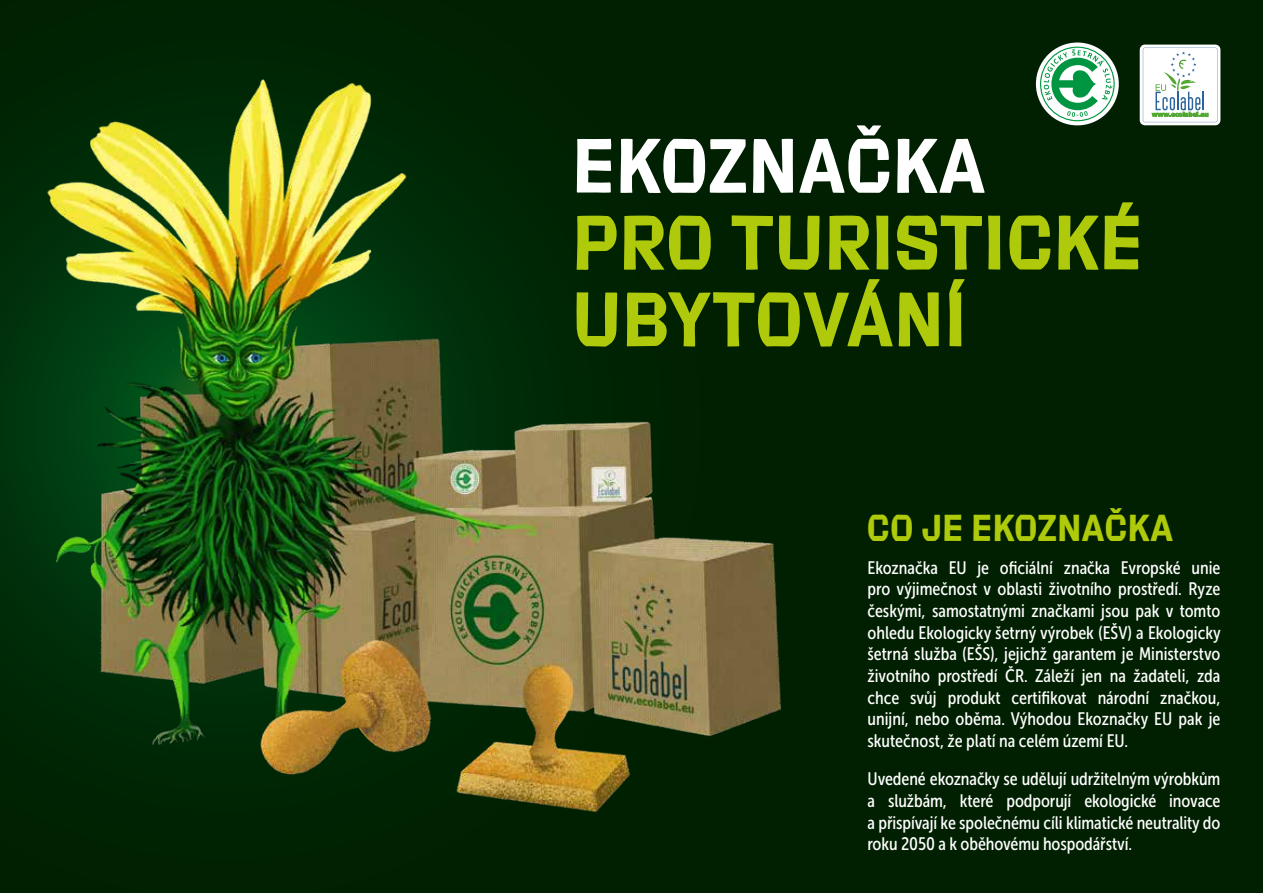
<style>
.page{position:relative;width:1263px;height:893px;background:#002001}
.page>*{position:absolute;margin:0;border:0;box-sizing:border-box;transform-origin:0 0}
.t1{font:76.8px/76.8px "Export";color:#afca0b}
.t2{font:76.8px "Export";color:#fff}
.t3{font:37.5px "Export";color:#afca0b}
.t4{font:18px/21.6px "Museo Sans Cond 500";letter-spacing:-.005em;color:#fff;text-align:justify}
</style>
<div class="page">
<img style="left:0;top:79px;width:781px;height:733px">
<svg style="left:1140px;top:45px;width:80px;height:80px"></svg>
<svg style="left:1143px;top:48px;width:74px;height:74px;background:#e3ede8"></svg>
<div style="left:1036px;top:43px;width:83px;height:82px;background:#fff;border-radius:50%"></div>
<svg style="left:1040px;top:47px;width:75px;height:74px"></svg>
<h1 class="t2" style="left:572px;top:120px;width:415px">EKOZNAČKA</h1>
<h1 class="t1" style="left:572px;top:202px;width:572px">PRO TURISTICKÉ<br>UBYTOVÁNÍ</h1>
<h2 class="t3" style="left:866px;top:506px;width:308px">CO JE EKOZNAČKA</h2>
<p class="t4" style="left:867px;top:557px;width:355px">Ekoznačka EU je oficiální značka Evropské unie pro výjimečnost v oblasti životního prostředí. Ryze českými, samostatnými značkami jsou pak v tomto ohledu Ekologicky šetrný výrobek (EŠV) a Ekologicky šetrná služba (EŠS), jejichž garantem je Ministerstvo životního prostředí ČR. Záleží jen na žadateli, zda chce svůj produkt certifikovat národní značkou, unijní, nebo oběma. Výhodou Ekoznačky EU pak je skutečnost, že platí na celém území EU.</p>
<p class="t4" style="left:867px;top:768px;width:354px">Uvedené ekoznačky se udělují udržitelným výrobkům a službám, které podporují ekologické inovace a přispívají ke společnému cíli klimatické neutrality do roku 2050 a k oběhovému hospodářství.</p>
</div>
